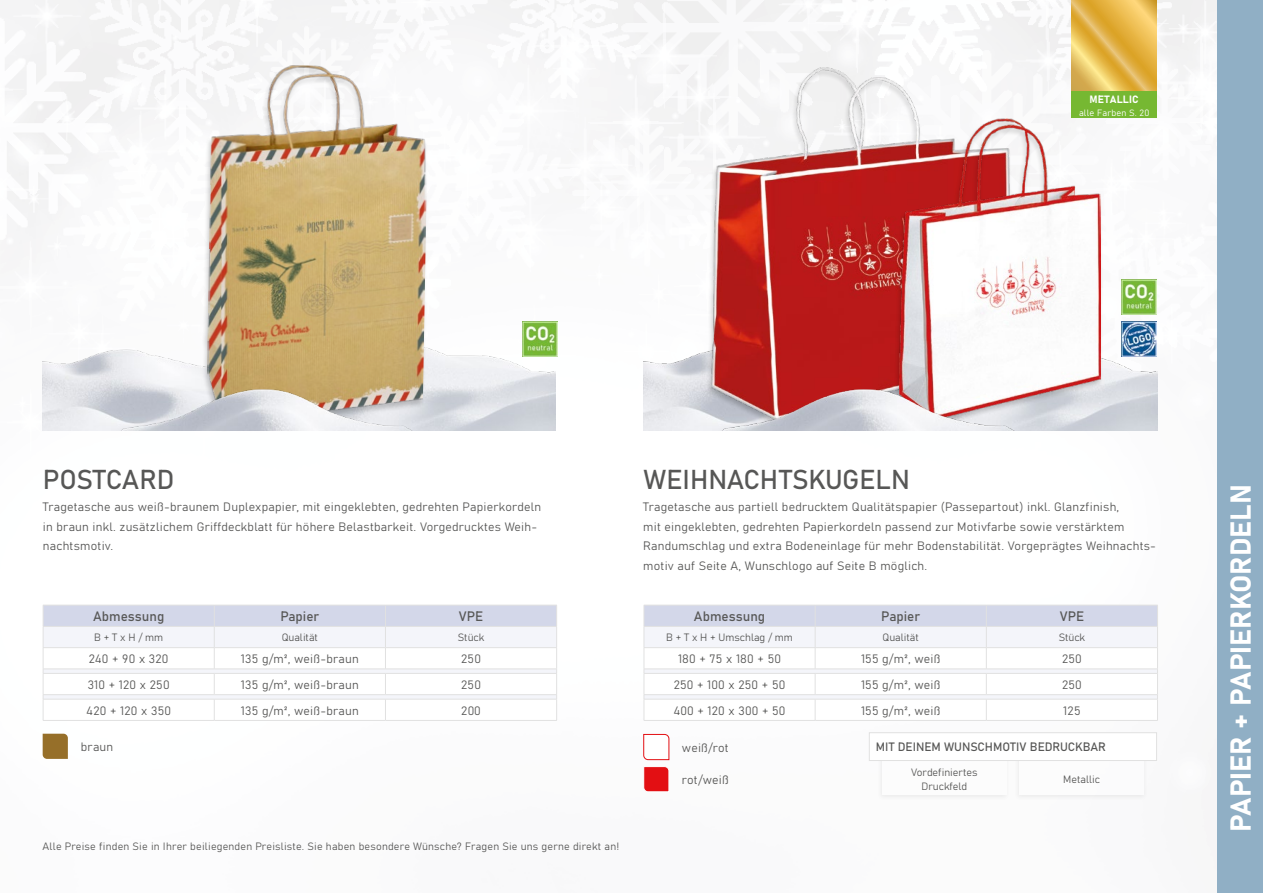
<style>
.page{position:relative;width:1263px;height:893px;background:#fff}
.page>*{position:absolute;margin:0;border:0;box-sizing:border-box;transform-origin:0 0}
.t1{font:28.5px "Bahnschrift";color:#fff}
.t2{font:27px "Bahnschrift";color:#575756}
.t3{font:13.5px "Bahnschrift";color:#575756}
.t4{font:12px/19.5px "Bahnschrift";letter-spacing:.02em;color:#575756}
.t5{font:12px "Bahnschrift";color:#575756}
.t6{font:10.5px "Bahnschrift";letter-spacing:.02em;color:#575756}
.t7{font:10.5px/13.5px "Bahnschrift";color:#575756;text-align:center}
.t8{font:10.5px "Bahnschrift";letter-spacing:.02em;color:#fff}
.t9{font:9px "Bahnschrift";letter-spacing:.02em;color:#fff}
</style>
<div class="page">
<img style="left:451px;top:0;width:766px;height:761px">
<img style="left:522px;top:321px;width:35px;height:35px">
<img style="left:1121px;top:280px;width:35px;height:35px">
<img style="left:1121px;top:321px;width:35px;height:24px">
<svg style="left:644px;top:605px;width:514px;height:115px"></svg>
<hr style="left:644px;top:720px;width:171px;height:1px;background:#e1e1e1">
<hr style="left:815px;top:720px;width:171px;height:1px;background:#e1e1e1">
<hr style="left:986px;top:720px;width:172px;height:1px;background:#e1e1e1">
<svg style="left:43px;top:605px;width:514px;height:115px"></svg>
<hr style="left:43px;top:720px;width:171px;height:1px;background:#e1e1e1">
<hr style="left:214px;top:720px;width:171px;height:1px;background:#e1e1e1">
<hr style="left:385px;top:720px;width:172px;height:1px;background:#e1e1e1">
<div style="left:876px;top:752px;width:135px;height:49px;background:#f7f7f7"></div>
<div style="left:882px;top:755px;width:124px;height:40px;background:#fff"></div>
<div style="left:1014px;top:752px;width:134px;height:49px;background:#f5f5f5"></div>
<div style="left:1019px;top:755px;width:125px;height:40px;background:#fff"></div>
<div style="left:869px;top:733px;width:287px;height:27px;background:#fff"></div>
<div style="left:869px;top:732px;width:288px;height:29px;border:1px solid #e1e1e1"></div>
<svg style="left:43px;top:734px;width:25px;height:25px"></svg>
<svg style="left:643px;top:734px;width:26px;height:26px"></svg>
<svg style="left:643px;top:766px;width:26px;height:26px"></svg>
<svg style="left:1071px;top:0;width:86px;height:91px;background:#e6b84e"></svg>
<div style="left:1071px;top:91px;width:86px;height:15px;background:#76b832"></div>
<div style="left:1071px;top:106px;width:86px;height:12px;background:#76b832"></div>
<div style="left:1217px;top:0;width:46px;height:893px;background:#90afc5"></div>
<img style="left:42px;top:345px;width:514px;height:85px">
<img style="left:644px;top:345px;width:513px;height:85px">
<div style="left:706px;top:66px;width:307px;height:361px;background:#000;opacity:.2"></div>
<img style="left:712px;top:67px;width:351px;height:352px">
<div style="left:894px;top:118px;width:210px;height:311px;background:#000;opacity:.2"></div>
<img style="left:900px;top:118px;width:201px;height:302px">
<div style="left:201px;top:65px;width:228px;height:367px;background:#000;opacity:.2"></div>
<img style="left:206px;top:64px;width:223px;height:363px">
<p class="t8" style="left:1089px;top:91px;width:51px">METALLIC</p>
<p class="t9" style="left:1079px;top:106px;width:72px">alle Farben S. 20</p>
<h2 class="t2" style="left:43px;top:459px;width:133px">POSTCARD</h2>
<h2 class="t2" style="left:643px;top:459px;width:268px">WEIHNACHTSKUGELN</h2>
<p class="t4" style="left:43px;top:496px;width:500px">Tragetasche aus weiß-braunem Duplexpapier, mit eingeklebten, gedrehten Papierkordeln in braun inkl. zusätzlichem Griffdeckblatt für höhere Belastbarkeit. Vorgedrucktes Weih&shy;nachtsmotiv.</p>
<p class="t3" style="left:93px;top:606px;width:73px">Abmessung</p>
<p class="t3" style="left:280px;top:606px;width:40px">Papier</p>
<p class="t3" style="left:459px;top:606px;width:26px">VPE</p>
<p class="t6" style="left:94px;top:629px;width:70px">B + T x H / mm</p>
<p class="t7" style="left:282px;top:630px;width:38px">Qualität</p>
<p class="t6" style="left:458px;top:629px;width:28px">Stück</p>
<p class="t4" style="left:89px;top:648px;width:81px">240 + 90 x 320</p>
<p class="t4" style="left:241px;top:648px;width:119px">135 g/m², weiß-braun</p>
<p class="t4" style="left:461px;top:648px;width:21px">250</p>
<p class="t4" style="left:88px;top:674px;width:83px">310 + 120 x 250</p>
<p class="t4" style="left:241px;top:674px;width:119px">135 g/m², weiß-braun</p>
<p class="t4" style="left:461px;top:674px;width:21px">250</p>
<p class="t4" style="left:86px;top:700px;width:86px">420 + 120 x 350</p>
<p class="t4" style="left:241px;top:700px;width:119px">135 g/m², weiß-braun</p>
<p class="t4" style="left:461px;top:700px;width:21px">200</p>
<p class="t4" style="left:643px;top:496px;width:514px">Tragetasche aus partiell bedrucktem Qualitätspapier (Passepartout) inkl. Glanzfinish,<br>mit eingeklebten, gedrehten Papierkordeln passend zur Motivfarbe sowie verstärktem Randumschlag und extra Bodeneinlage für mehr Bodenstabilität. Vorgeprägtes Weihnachts&shy;motiv auf Seite A, Wunschlogo auf Seite B möglich.</p>
<p class="t3" style="left:694px;top:606px;width:73px">Abmessung</p>
<p class="t3" style="left:881px;top:606px;width:40px">Papier</p>
<p class="t3" style="left:1060px;top:606px;width:26px">VPE</p>
<p class="t7" style="left:666px;top:630px;width:128px">B + T x H + Umschlag / mm</p>
<p class="t7" style="left:882px;top:630px;width:38px">Qualität</p>
<p class="t6" style="left:1059px;top:629px;width:28px">Stück</p>
<p class="t4" style="left:678px;top:648px;width:104px">180 + 75 x 180 + 50</p>
<p class="t4" style="left:861px;top:648px;width:81px">155 g/m², weiß</p>
<p class="t4" style="left:1062px;top:648px;width:21px">250</p>
<p class="t4" style="left:674px;top:674px;width:113px">250 + 100 x 250 + 50</p>
<p class="t4" style="left:861px;top:674px;width:81px">155 g/m², weiß</p>
<p class="t4" style="left:1062px;top:674px;width:21px">250</p>
<p class="t4" style="left:673px;top:700px;width:113px">400 + 120 x 300 + 50</p>
<p class="t4" style="left:861px;top:700px;width:81px">155 g/m², weiß</p>
<p class="t4" style="left:1063px;top:700px;width:19px">125</p>
<p class="t4" style="left:81px;top:736px;width:34px">braun</p>
<p class="t4" style="left:682px;top:737px;width:48px">weiß/rot</p>
<p class="t5" style="left:876px;top:738px;width:232px">MIT DEINEM WUNSCHMOTIV BEDRUCKBAR</p>
<p class="t4" style="left:682px;top:769px;width:48px">rot/weiß</p>
<p class="t7" style="left:911px;top:765px;width:68px">Vordefiniertes<br>Druckfeld</p>
<p class="t7" style="left:1063px;top:772px;width:38px">Metallic</p>
<p class="t6" style="left:43px;top:839px;width:578px">Alle Preise finden Sie in Ihrer beiliegenden Preisliste. Sie haben besondere Wünsche? Fragen Sie uns gerne direkt an!</p>
<h1 class="t1" style="left:1219px;top:832px;width:349px;rotate:-90deg">PAPIER + PAPIERKORDELN</h1>
</div>
